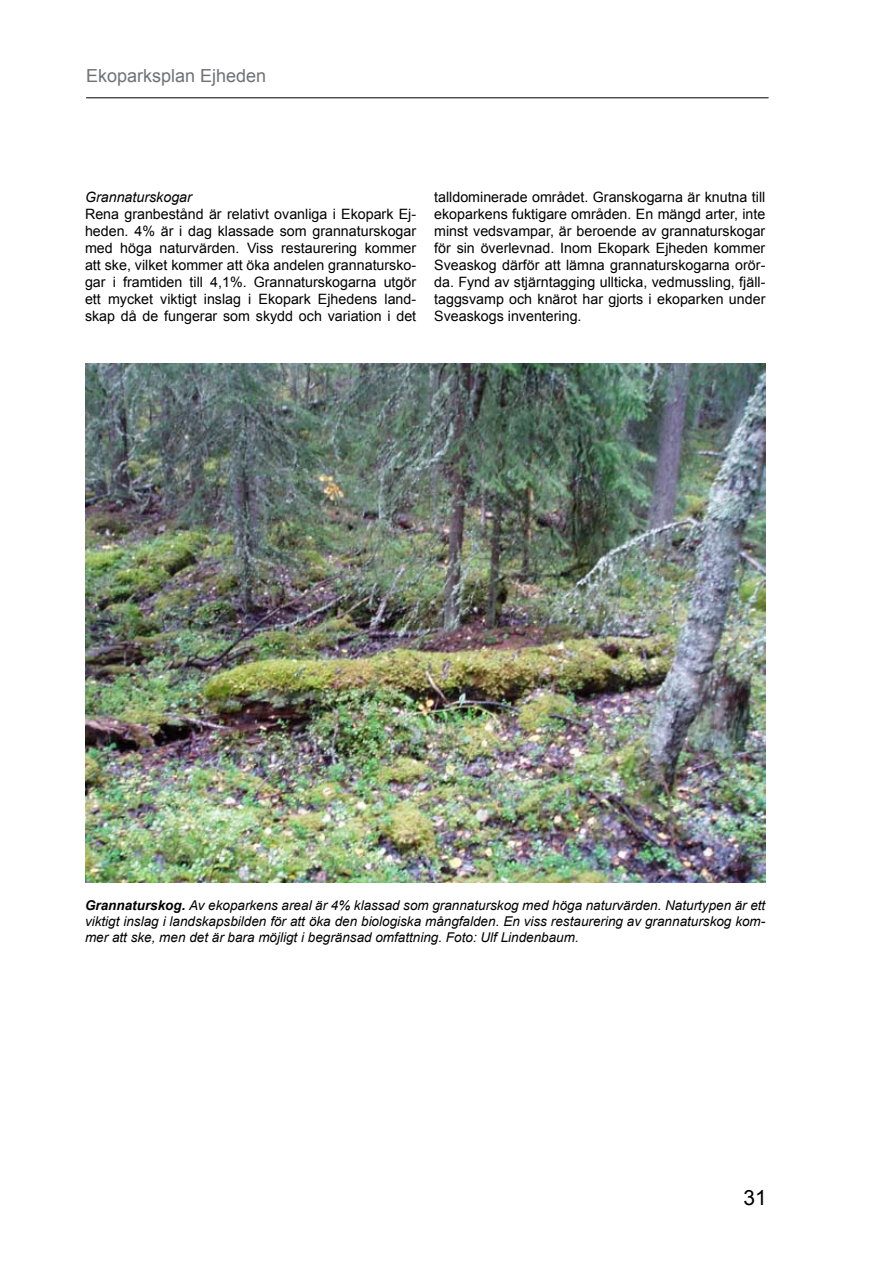
<style>
.page{position:relative;width:893px;height:1263px;background:#fff}
.page>*{position:absolute;margin:0;border:0;box-sizing:border-box;transform-origin:0 0}
.t1{font:21px "Arial";color:#000}
.t2{font:18px "Arial";color:#707173}
.t3{font:14.25px/17.1px "Arial";color:#000;text-align:justify}
.t4{font:italic 14.25px "Arial";color:#000}
.t5{font:italic 13.5px/16.2px "Arial";color:#000;text-align:justify}
.s1{font-weight:700}
</style>
<div class="page">
<hr style="left:86px;top:98px;width:683px;height:1px;background:#000">
<img style="left:85px;top:364px;width:680px;height:518px">
<p class="t2" style="left:86px;top:64px;width:182px">Ekoparksplan Ejheden</p>
<p class="t4" style="left:85px;top:187px;width:108px">Grannaturskogar</p>
<p class="t3" style="left:85px;top:205px;width:333px">Rena granbestånd är relativt ovanliga i Ekopark Ej&shy;heden. 4% är i dag klassade som grannaturskogar med höga naturvärden. Viss restaurering kommer att ske, vilket kommer att öka andelen grannatursko&shy;gar i framtiden till 4,1%. Grannaturskogarna utgör ett mycket viktigt inslag i Ekopark Ejhedens land&shy;skap då de fungerar som skydd och variation i det</p>
<p class="t3" style="left:434px;top:188px;width:333px">talldominerade området. Granskogarna är knutna till ekoparkens fuktigare områden. En mängd arter, inte minst vedsvampar, är beroende av grannaturskogar för sin överlevnad. Inom Ekopark Ejheden kommer Sveaskog därför att lämna grannaturskogarna orör&shy;da. Fynd av stjärntagging ullticka, vedmussling, fjäll&shy;taggsvamp och knärot har gjorts i ekoparken under Sveaskogs inventering.</p>
<p class="t5" style="left:85px;top:897px;width:682px"><span class="s1">Grannaturskog.</span> Av ekoparkens areal är 4% klassad som grannaturskog med höga naturvärden. Naturtypen är ett viktigt inslag i landskapsbilden för att öka den biologiska mångfalden. En viss restaurering av grannaturskog kom&shy;mer att ske, men det är bara möjligt i begränsad omfattning. Foto: Ulf Lindenbaum.</p>
<h1 class="t1" style="left:743px;top:1183px;width:25px">31</h1>
</div>
